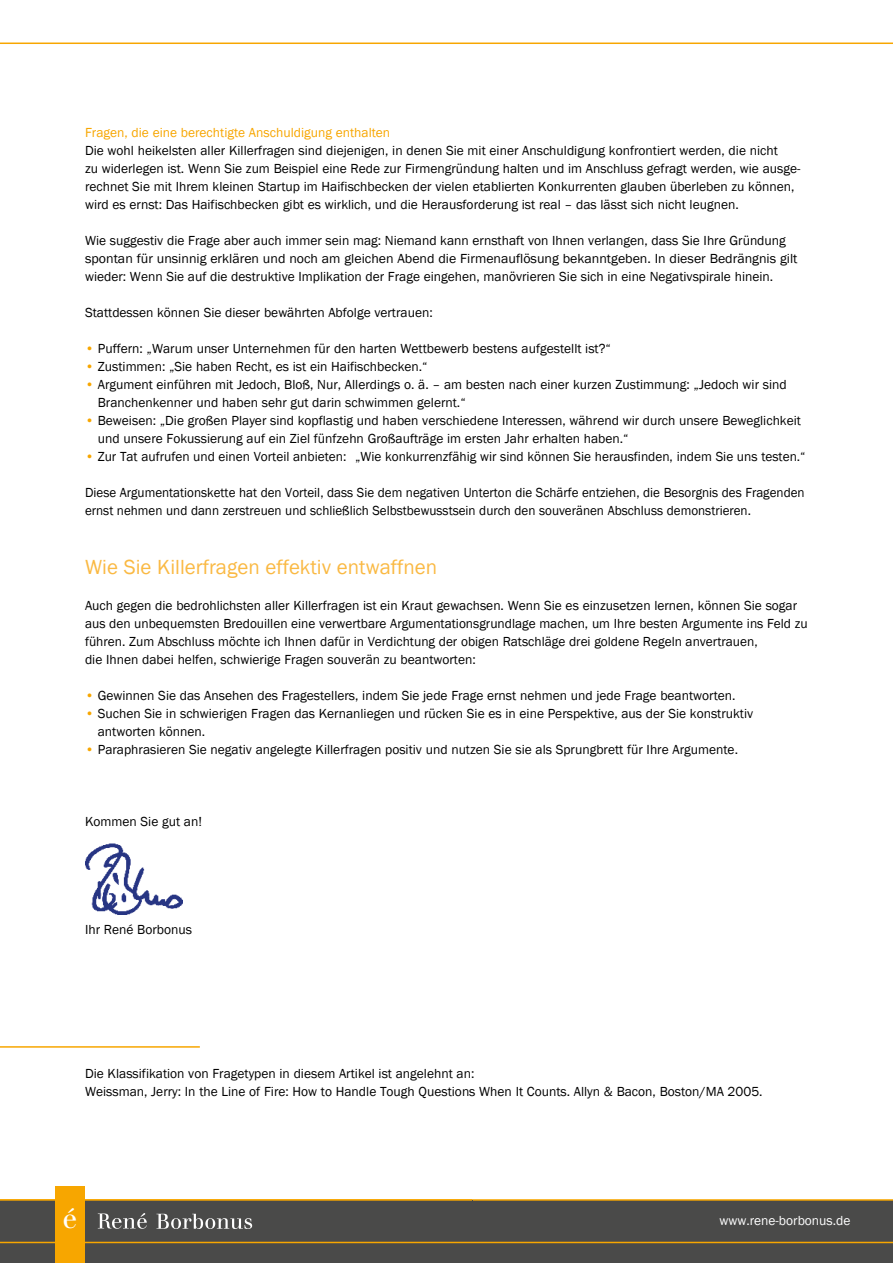
<style>
.page{position:relative;width:893px;height:1263px;background:#fff}
.page>*{position:absolute;margin:0;border:0;box-sizing:border-box;transform-origin:0 0}
.t1{font:27px "Walbaum";color:#fff}
.t2{font:21px "Franklin Gothic";color:#fab943}
.t3{font:13.5px/18px "Franklin Gothic";color:#000}
.t4{font:13.5px "Franklin Gothic";color:#f7a600}
.t5{font:13.5px "Franklin Gothic";color:#fff}
.s1{color:#f7a600}
</style>
<div class="page">
<hr style="left:0;top:43px;width:893px;height:1px;background:#f7a600">
<div style="left:0;top:1200px;width:893px;height:63px;background:#4a4a49"></div>
<hr style="left:0;top:1199px;width:893px;height:2px;background:#f7a600">
<div style="left:55px;top:1186px;width:30px;height:77px;background:#f7a600"></div>
<svg style="left:98px;top:1213px;width:49px;height:16px"></svg>
<svg style="left:156px;top:1214px;width:96px;height:15px"></svg>
<hr style="left:0;top:1242px;width:893px;height:1px;background:#f7a600">
<img style="left:85px;top:843px;width:98px;height:72px">
<hr style="left:0;top:1046px;width:200px;height:2px;background:#f7a600">
<p class="t4" style="left:85px;top:124px;width:307px">Fragen, die eine berechtigte Anschuldigung enthalten</p>
<p class="t3" style="left:85px;top:142px;width:717px">Die wohl heikelsten aller Killerfragen sind diejenigen, in denen Sie mit einer Anschuldigung konfrontiert werden, die nicht<br>zu widerlegen ist. Wenn Sie zum Beispiel eine Rede zur Firmengründung halten und im Anschluss gefragt werden, wie ausge&shy;rechnet Sie mit Ihrem kleinen Startup im Haifischbecken der vielen etablierten Konkurrenten glauben überleben zu können, wird es ernst: Das Haifischbecken gibt es wirklich, und die Herausforderung ist real – das lässt sich nicht leugnen.</p>
<p class="t3" style="left:85px;top:232px;width:714px">Wie suggestiv die Frage aber auch immer sein mag: Niemand kann ernsthaft von Ihnen verlangen, dass Sie Ihre Gründung spontan für unsinnig erklären und noch am gleichen Abend die Firmenauflösung bekanntgeben. In dieser Bedrängnis gilt wieder: Wenn Sie auf die destruktive Implikation der Frage eingehen, manövrieren Sie sich in eine Negativspirale hinein.</p>
<p class="t3" style="left:85px;top:304px;width:349px">Stattdessen können Sie dieser bewährten Abfolge vertrauen:</p>
<p class="t3" style="left:85px;top:340px;width:527px"><span class="s1">•</span> Puffern: „Warum unser Unternehmen für den harten Wettbewerb bestens aufgestellt ist?“</p>
<p class="t3" style="left:85px;top:358px;width:344px"><span class="s1">•</span> Zustimmen: „Sie haben Recht, es ist ein Haifischbecken.“</p>
<p class="t3" style="left:98px;top:376px;width:690px;text-indent:-13px"><span class="s1">•</span> Argument einführen mit Jedoch, Bloß, Nur, Allerdings o. ä. – am besten nach einer kurzen Zustimmung: „Jedoch wir sind<br>Branchenkenner und haben sehr gut darin schwimmen gelernt.“</p>
<p class="t3" style="left:98px;top:412px;width:705px;text-indent:-13px"><span class="s1">•</span> Beweisen: „Die großen Player sind kopflastig und haben verschiedene Interessen, während wir durch unsere Beweglichkeit und unsere Fokussierung auf ein Ziel fünfzehn Großaufträge im ersten Jahr erhalten haben.“</p>
<p class="t3" style="left:85px;top:448px;width:722px"><span class="s1">•</span> Zur Tat aufrufen und einen Vorteil anbieten: „Wie konkurrenzfähig wir sind können Sie herausfinden, indem Sie uns testen.“</p>
<p class="t3" style="left:85px;top:484px;width:721px">Diese Argumentationskette hat den Vorteil, dass Sie dem negativen Unterton die Schärfe entziehen, die Besorgnis des Fragenden ernst nehmen und dann zerstreuen und schließlich Selbstbewusstsein durch den souveränen Abschluss demonstrieren.</p>
<h2 class="t2" style="left:85px;top:553px;width:354px">Wie Sie Killerfragen effektiv entwaffnen</h2>
<p class="t3" style="left:85px;top:596px;width:724px">Auch gegen die bedrohlichsten aller Killerfragen ist ein Kraut gewachsen. Wenn Sie es einzusetzen lernen, können Sie sogar aus den unbequemsten Bredouillen eine verwertbare Argumentationsgrundlage machen, um Ihre besten Argumente ins Feld zu führen. Zum Abschluss möchte ich Ihnen dafür in Verdichtung der obigen Ratschläge drei goldene Regeln anvertrauen,<br>die Ihnen dabei helfen, schwierige Fragen souverän zu beantworten:</p>
<p class="t3" style="left:85px;top:686px;width:652px"><span class="s1">•</span> Gewinnen Sie das Ansehen des Fragestellers, indem Sie jede Frage ernst nehmen und jede Frage beantworten.</p>
<p class="t3" style="left:98px;top:704px;width:657px;text-indent:-13px"><span class="s1">•</span> Suchen Sie in schwierigen Fragen das Kernanliegen und rücken Sie es in eine Perspektive, aus der Sie konstruktiv antworten können.</p>
<p class="t3" style="left:85px;top:740px;width:654px"><span class="s1">•</span> Paraphrasieren Sie negativ angelegte Killerfragen positiv und nutzen Sie sie als Sprungbrett für Ihre Argumente.</p>
<p class="t3" style="left:85px;top:812px;width:118px">Kommen Sie gut an!</p>
<p class="t3" style="left:85px;top:920px;width:108px">Ihr René Borbonus</p>
<p class="t3" style="left:85px;top:1064px;width:679px">Die Klassifikation von Fragetypen in diesem Artikel ist angelehnt an:<br>Weissman, Jerry: In the Line of Fire: How to Handle Tough Questions When It Counts. Allyn &amp; Bacon, Boston/MA 2005.</p>
<h1 class="t1" style="left:63px;top:1202px;width:17px">é</h1>
<p class="t5" style="left:719px;top:1212px;width:133px">www.rene-borbonus.de</p>
</div>
